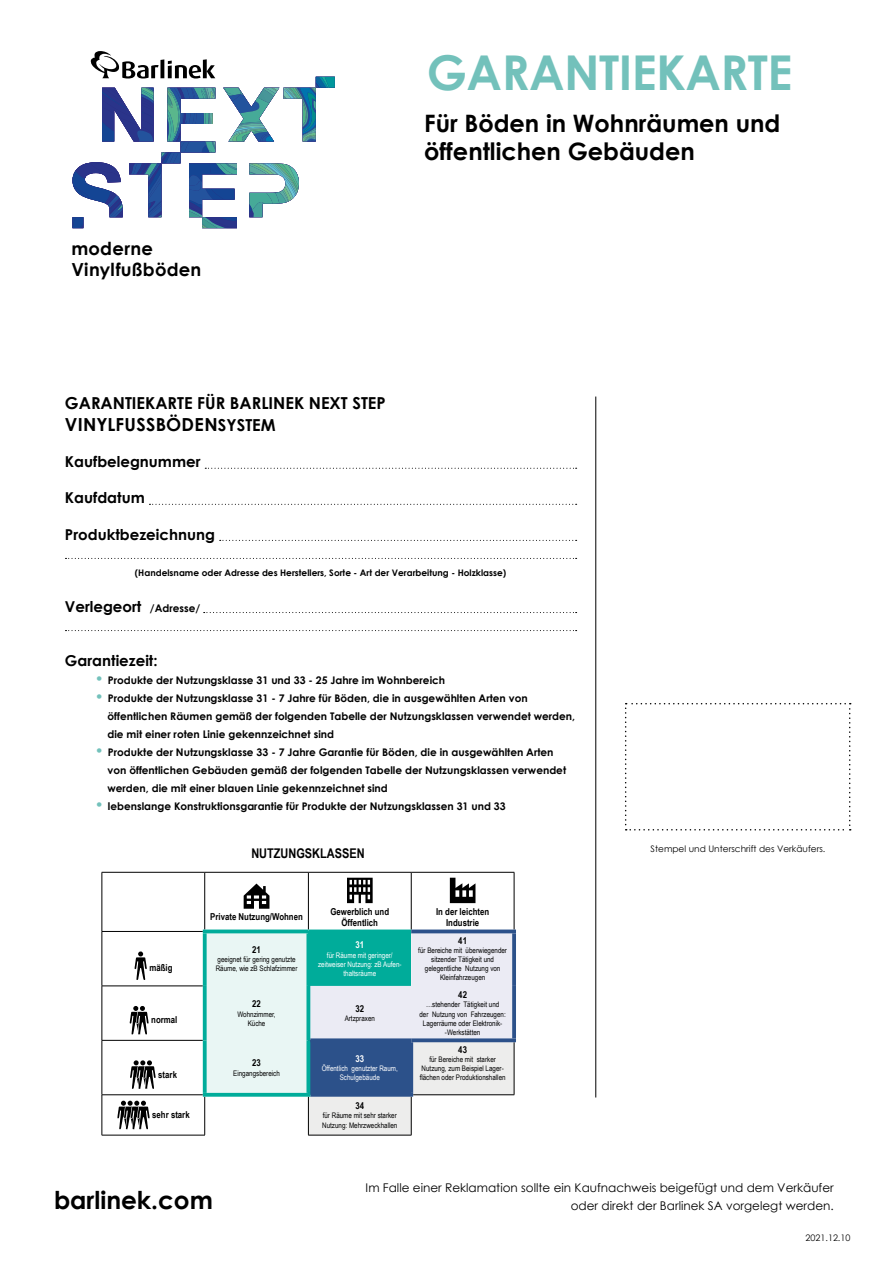
<style>
.page{position:relative;width:893px;height:1263px;background:#fff}
.page>*{position:absolute;margin:0;border:0;box-sizing:border-box;transform-origin:0 0}
._2{font:700 48px "Century Gothic";letter-spacing:-.01em;color:#73c1bb}
._2-2{font:700 24.75px "Century Gothic";color:#000}
._2-3{font:700 24px/28.8px "Century Gothic";color:#000}
.t1{font:700 18.3px/22px "Century Gothic Pro";color:#000}
._2-4{font:700 18px "Century Gothic";letter-spacing:.015em;color:#000}
._2-5{font:700 16.5px "Century Gothic";color:#000}
._2-6{font:700 15px "Century Gothic";color:#000}
._2-7{font:700 13.35px "Arial Narrow";color:#000}
._2-8{font:12px "Century Gothic";color:#000}
._2-9{font:700 10.5px/18px "Century Gothic";color:#000}
._2-10{font:700 9.6px/11.4px "Arial Narrow";color:#000;text-align:center}
._2-11{font:700 9.6px "Arial Narrow";color:#fff}
._2-12{font:700 9px "Century Gothic";color:#000}
._2-13{font:9px "Century Gothic";color:#000}
._2-14{font:7.65px/9.1px "Arial Narrow";color:#000;text-align:center}
._2-15{font:7.65px/9.1px "Arial Narrow";color:#fff;text-align:center}
.s1{font-size:16.5px}
.s2{font-size:10.5px}
.s3{font-size:15px;color:#73c1bb}
</style>
<div class="page">
<hr style="left:595px;top:396px;width:1px;height:701px;background:#000">
<svg style="left:205px;top:468px;width:372px;height:1px"></svg>
<svg style="left:149px;top:504px;width:428px;height:1px"></svg>
<svg style="left:220px;top:540px;width:357px;height:1px"></svg>
<svg style="left:65px;top:558px;width:512px;height:1px"></svg>
<svg style="left:204px;top:612px;width:373px;height:1px"></svg>
<svg style="left:65px;top:630px;width:512px;height:1px"></svg>
<svg style="left:625px;top:703px;width:226px;height:127px"></svg>
<svg style="left:72px;top:51px;width:263px;height:177px"></svg>
<svg style="left:205px;top:933px;width:309px;height:202px;background:#c7dde2"></svg>
<hr style="left:102px;top:872px;width:103px;height:1px;background:#000">
<hr style="left:102px;top:872px;width:1px;height:59px;background:#000">
<hr style="left:205px;top:872px;width:103px;height:1px;background:#000">
<hr style="left:204px;top:872px;width:1px;height:57px;background:#000">
<hr style="left:308px;top:872px;width:103px;height:1px;background:#000">
<hr style="left:308px;top:872px;width:1px;height:57px;background:#000">
<hr style="left:411px;top:872px;width:103px;height:1px;background:#000">
<hr style="left:411px;top:872px;width:1px;height:57px;background:#000">
<hr style="left:514px;top:872px;width:1px;height:57px;background:#000">
<hr style="left:102px;top:931px;width:101px;height:1px;background:#000">
<hr style="left:102px;top:932px;width:1px;height:54px;background:#000">
<hr style="left:102px;top:986px;width:101px;height:1px;background:#000">
<hr style="left:102px;top:986px;width:1px;height:54px;background:#000">
<hr style="left:102px;top:1040px;width:101px;height:1px;background:#000">
<hr style="left:102px;top:1040px;width:1px;height:54px;background:#000">
<hr style="left:514px;top:1042px;width:1px;height:52px;background:#000">
<hr style="left:102px;top:1094px;width:101px;height:1px;background:#000">
<hr style="left:102px;top:1095px;width:1px;height:40px;background:#000">
<hr style="left:204px;top:1097px;width:1px;height:38px;background:#000">
<hr style="left:308px;top:1097px;width:1px;height:38px;background:#000">
<hr style="left:413px;top:1094px;width:101px;height:1px;background:#000">
<hr style="left:411px;top:1097px;width:1px;height:38px;background:#000">
<hr style="left:102px;top:1135px;width:103px;height:1px;background:#000">
<hr style="left:308px;top:1135px;width:103px;height:1px;background:#000">
<hr style="left:409px;top:1042px;width:4px;height:51px;background:#2c518a">
<svg style="left:310px;top:1093px;width:103px;height:4px"></svg>
<svg style="left:512px;top:933px;width:4px;height:53px"></svg>
<svg style="left:512px;top:986px;width:4px;height:52px"></svg>
<svg style="left:411px;top:1038px;width:105px;height:4px"></svg>
<svg style="left:308px;top:929px;width:103px;height:4px"></svg>
<svg style="left:203px;top:929px;width:105px;height:4px"></svg>
<svg style="left:203px;top:933px;width:4px;height:53px"></svg>
<svg style="left:203px;top:986px;width:4px;height:54px"></svg>
<svg style="left:203px;top:1040px;width:4px;height:53px"></svg>
<svg style="left:203px;top:1093px;width:107px;height:4px"></svg>
<svg style="left:306px;top:986px;width:4px;height:54px"></svg>
<svg style="left:306px;top:1040px;width:4px;height:53px"></svg>
<svg style="left:411px;top:929px;width:105px;height:4px"></svg>
<svg style="left:306px;top:933px;width:4px;height:53px"></svg>
<svg style="left:310px;top:1038px;width:101px;height:4px"></svg>
<svg style="left:244px;top:883px;width:25px;height:26px"></svg>
<svg style="left:347px;top:878px;width:26px;height:25px"></svg>
<svg style="left:450px;top:878px;width:25px;height:25px"></svg>
<svg style="left:135px;top:951px;width:12px;height:29px"></svg>
<svg style="left:130px;top:1006px;width:19px;height:29px"></svg>
<svg style="left:130px;top:1060px;width:26px;height:29px"></svg>
<svg style="left:117px;top:1100px;width:33px;height:30px"></svg>
<p class="_2-4" style="left:71px;top:235px;width:83px">moderne</p>
<p class="_2-4" style="left:71px;top:256px;width:132px">Vinylfußböden</p>
<p class="t1" style="left:72px;top:236px;width:160px">nowoczesne podłogi winylowe</p>
<p class="_2" style="left:427px;top:36px;width:367px">GARANTIEKARTE</p>
<p class="_2-3" style="left:424px;top:107px;width:358px">Für Böden in Wohnräumen und öffentlichen Gebäuden</p>
<p class="_2-5" style="left:65px;top:390px;width:322px">GARANTIEKARTE FÜR BARLINEK NEXT STEP</p>
<p class="_2-4" style="left:65px;top:411px;width:212px">VINYLFUSSBÖDEN<span class="s1">SYSTEM</span></p>
<p class="_2-6" style="left:65px;top:450px;width:137px">Kaufbelegnummer</p>
<p class="_2-6" style="left:65px;top:487px;width:81px">Kaufdatum</p>
<p class="_2-6" style="left:65px;top:523px;width:151px">Produktbezeichnung</p>
<p class="_2-12" style="left:135px;top:565px;width:373px">(Handelsname oder Adresse des Herstellers, Sorte - Art der Verarbeitung - Holzklasse)</p>
<p class="_2-6" style="left:65px;top:595px;width:137px">Verlegeort <span class="s2">/Adresse/</span></p>
<p class="_2-6" style="left:65px;top:649px;width:94px">Garantiezeit:</p>
<p class="_2-9" style="left:95px;top:670px;width:352px"><span class="s3">•</span> Produkte der Nutzungsklasse 31 und 33 - 25 Jahre im Wohnbereich</p>
<p class="_2-9" style="left:107px;top:688px;width:469px;text-indent:-13px"><span class="s3">•</span> Produkte der Nutzungsklasse 31 - 7 Jahre für Böden, die in ausgewählten Arten von öffentlichen Räumen gemäß der folgenden Tabelle der Nutzungsklassen verwendet werden, die mit einer roten Linie gekennzeichnet sind</p>
<p class="_2-9" style="left:107px;top:743px;width:460px;text-indent:-13px"><span class="s3">•</span> Produkte der Nutzungsklasse 33 - 7 Jahre Garantie für Böden, die in ausgewählten Arten von öffentlichen Gebäuden gemäß der folgenden Tabelle der Nutzungsklassen verwendet werden, die mit einer blauen Linie gekennzeichnet sind</p>
<p class="_2-9" style="left:95px;top:797px;width:412px"><span class="s3">•</span> lebenslange Konstruktionsgarantie für Produkte der Nutzungsklassen 31 und 33</p>
<p class="_2-7" style="left:251px;top:843px;width:115px">NUTZUNGSKLASSEN</p>
<p class="_2-10" style="left:149px;top:961px;width:25px">mäßig</p>
<p class="_2-10" style="left:151px;top:1014px;width:28px">normal</p>
<p class="_2-10" style="left:158px;top:1068px;width:20px">stark</p>
<p class="_2-10" style="left:152px;top:1109px;width:39px">sehr stark</p>
<p class="_2-10" style="left:210px;top:911px;width:94px">Private Nutzung/Wohnen</p>
<p class="_2-10" style="left:330px;top:905px;width:60px">Gewerblich und<br>Öffentlich</p>
<p class="_2-10" style="left:436px;top:905px;width:55px">In der leichten<br>Industrie</p>
<p class="_2-10" style="left:252px;top:943px;width:10px">21</p>
<p class="_2-14" style="left:216px;top:954px;width:83px;text-align:left">geeignet für gering genutzte<br>Räume, wie zB Schlafzimmer</p>
<p class="_2-11" style="left:355px;top:938px;width:10px">31</p>
<p class="_2-15" style="left:318px;top:950px;width:85px">für Räume mit geringer/ zeitweiser Nutzung: zB Aufen&shy;thaltsräume</p>
<p class="_2-10" style="left:458px;top:934px;width:10px">41</p>
<p class="_2-14" style="left:418px;top:945px;width:90px">für Bereiche mit überwiegender sitzender Tätigkeit und gelegentliche Nutzung von<br>Kleinfahrzeugen</p>
<p class="_2-10" style="left:252px;top:998px;width:10px">22</p>
<p class="_2-14" style="left:237px;top:1009px;width:40px">Wohnzimmer,</p>
<p class="_2-14" style="left:248px;top:1018px;width:19px">Küche</p>
<p class="_2-10" style="left:355px;top:1002px;width:10px">32</p>
<p class="_2-14" style="left:345px;top:1013px;width:32px">Artzpraxen</p>
<p class="_2-10" style="left:458px;top:989px;width:10px">42</p>
<p class="_2-14" style="left:419px;top:1000px;width:88px">…stehender Tätigkeit und<br>der Nutzung von Fahrzeugen:<br>Lagerräume oder Elektronik--Werkstätten</p>
<p class="_2-10" style="left:252px;top:1057px;width:10px">23</p>
<p class="_2-14" style="left:233px;top:1068px;width:48px">Eingangsbereich</p>
<p class="_2-11" style="left:355px;top:1051px;width:10px">33</p>
<p class="_2-15" style="left:322px;top:1063px;width:78px">Öffentlich genutzter Raum,<br>Schulgebäude</p>
<p class="_2-10" style="left:458px;top:1043px;width:10px">43</p>
<p class="_2-14" style="left:420px;top:1054px;width:87px">für Bereiche mit starker<br>Nutzung, zum Beispiel Lager&shy;flächen oder Produktionshallen</p>
<p class="_2-10" style="left:355px;top:1100px;width:10px">34</p>
<p class="_2-14" style="left:322px;top:1111px;width:77px;text-align:left">für Räume mit sehr starker<br>Nutzung: Mehrzweckhallen</p>
<p class="_2-13" style="left:651px;top:842px;width:176px">Stempel und Unterschrift des Verkäufers.</p>
<p class="_2-2" style="left:54px;top:1181px;width:160px">barlinek.com</p>
<p class="_2-8" style="left:366px;top:1179px;width:470px">Im Falle einer Reklamation sollte ein Kaufnachweis beigefügt und dem Verkäufer</p>
<p class="_2-8" style="left:571px;top:1197px;width:265px">oder direkt der Barlinek SA vorgelegt werden.</p>
<p class="_2-13" style="left:806px;top:1231px;width:46px">2021.12.10</p>
</div>
